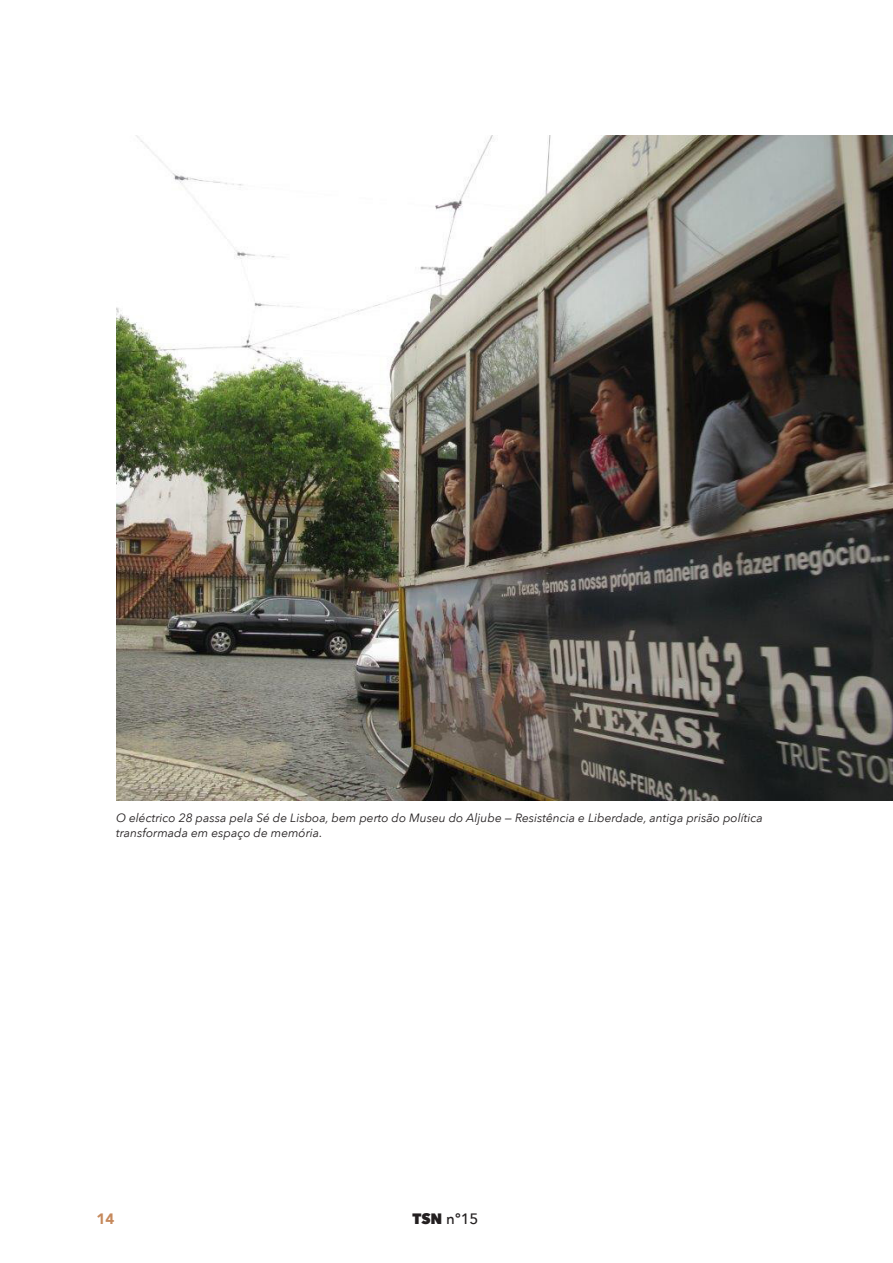
<style>
.page{position:relative;width:893px;height:1263px;background:#fff}
.page>*{position:absolute;margin:0;border:0;box-sizing:border-box;transform-origin:0 0}
.t1{font:500 15px "Avenir Next";color:#231f20}
.t2{font:900 15px "Avenir";color:#c6895c}
.t3{font:italic 12px/14.4px "Avenir Next";color:#231f20}
.s1{font-weight:800}
</style>
<div class="page">
<img style="left:117px;top:136px;width:776px;height:664px">
<p class="t3" style="left:116px;top:810px;width:648px">O eléctrico 28 passa pela Sé de Lisboa, bem perto do Museu do Aljube — Resistência e Liberdade, antiga prisão política transformada em espaço de memória.</p>
<p class="t2" style="left:97px;top:1206px;width:19px">14</p>
<p class="t1" style="left:412px;top:1206px;width:68px"><span class="s1">TSN</span> nº15</p>
</div>
